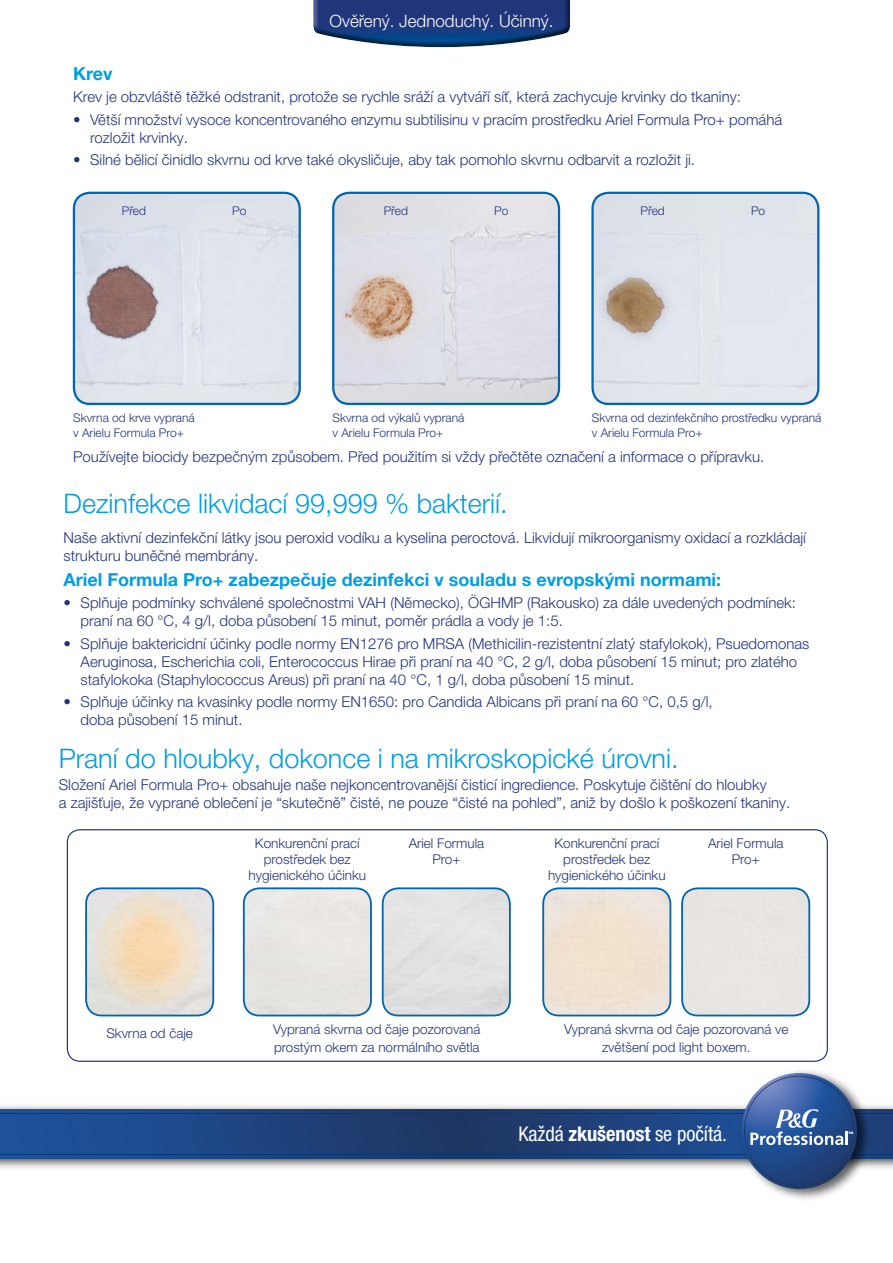
<style>
.page{position:relative;width:893px;height:1263px;background:#fff}
.page>*{position:absolute;margin:0;border:0;box-sizing:border-box;transform-origin:0 0}
.t1{font:300 27px "Helvetica Neue LT Pro";color:#009ee3}
.t2{font:condensed 20.4px "Helvetica Neue LT Pro";letter-spacing:-.005em;color:#fff}
.t3{font:700 18px "Helvetica Neue LT Pro";color:#009ee3}
.t4{font:300 16.95px "Helvetica Neue LT Pro";color:#fff}
.t5{font:300 15px/18px "Helvetica Neue LT Pro";color:#21357b}
.t6{font:300 13.5px/16.2px "Helvetica Neue LT Pro";color:#21357b;text-align:center}
.t7{font:300 12px/14.4px "Helvetica Neue LT Pro";color:#21357b}
.s1{font-weight:700}
</style>
<div class="page">
<div style="left:313px;top:0;width:258px;height:47px;background:#000;opacity:.6"></div>
<img style="left:333px;top:193px;width:226px;height:211px">
<div style="left:332px;top:192px;width:228px;height:213px;border:2px solid #0065b1;border-radius:16px"></div>
<img style="left:74px;top:193px;width:226px;height:211px">
<div style="left:73px;top:192px;width:228px;height:213px;border:2px solid #0065b1;border-radius:16px"></div>
<img style="left:594px;top:193px;width:224px;height:211px">
<div style="left:591px;top:192px;width:228px;height:213px;border:2px solid #0065b1;border-radius:16px"></div>
<div style="left:67px;top:829px;width:761px;height:233px;border:1px solid #21357b;border-radius:13px"></div>
<img style="left:86px;top:888px;width:127px;height:127px">
<div style="left:85px;top:887px;width:129px;height:129px;border:2px solid #0065b1;border-radius:15px"></div>
<div style="left:244px;top:890px;width:127px;height:125px;background:#e8e6e2"></div>
<div style="left:243px;top:887px;width:129px;height:129px;border:2px solid #0065b1;border-radius:15px"></div>
<img style="left:545px;top:888px;width:125px;height:127px">
<div style="left:542px;top:887px;width:129px;height:129px;border:2px solid #0065b1;border-radius:15px"></div>
<div style="left:682px;top:888px;width:127px;height:127px;background:#e9e6e3"></div>
<div style="left:681px;top:887px;width:129px;height:129px;border:2px solid #0065b1;border-radius:15px"></div>
<div style="left:383px;top:890px;width:127px;height:125px;background:#e3e3e3"></div>
<div style="left:382px;top:887px;width:129px;height:129px;border:2px solid #0065b1;border-radius:15px"></div>
<img style="left:0;top:1105px;width:893px;height:63px">
<svg style="left:0;top:1110px;width:893px;height:48px;background:#1e437e"></svg>
<hr style="left:0;top:1113px;width:893px;height:1px;background:#003a78">
<hr style="left:0;top:1154px;width:893px;height:1px;background:#003a78">
<img style="left:736px;top:1070px;width:139px;height:129px">
<svg style="left:741px;top:1073px;width:116px;height:116px;background:#305391"></svg>
<svg style="left:750px;top:1108px;width:103px;height:37px;background:#5879b0"></svg>
<p class="t4" style="left:330px;top:10px;width:225px">Ověřený. Jednoduchý. Účinný.</p>
<p class="t3" style="left:73px;top:63px;width:41px">Krev</p>
<p class="t5" style="left:73px;top:88px;width:669px">Krev je obzvláště těžké odstranit, protože se rychle sráží a vytváří síť, která zachycuje krvinky do tkaniny:</p>
<p class="t5" style="left:90px;top:110px;width:693px;text-indent:-17px">• Větší množství vysoce koncentrovaného enzymu subtilisinu v pracím prostředku Ariel Formula Pro+ pomáhá rozložit krvinky.</p>
<p class="t5" style="left:73px;top:150px;width:623px">• Silné bělicí činidlo skvrnu od krve také okysličuje, aby tak pomohlo skvrnu odbarvit a rozložit ji.</p>
<p class="t7" style="left:122px;top:203px;width:26px">Před</p>
<p class="t7" style="left:232px;top:203px;width:16px">Po</p>
<p class="t7" style="left:384px;top:203px;width:26px">Před</p>
<p class="t7" style="left:494px;top:203px;width:16px">Po</p>
<p class="t7" style="left:641px;top:203px;width:26px">Před</p>
<p class="t7" style="left:751px;top:203px;width:16px">Po</p>
<p class="t7" style="left:73px;top:410px;width:123px">Skvrna od krve vypraná v Arielu Formula Pro+</p>
<p class="t7" style="left:332px;top:410px;width:134px">Skvrna od výkalů vypraná v Arielu Formula Pro+</p>
<p class="t7" style="left:592px;top:410px;width:231px">Skvrna od dezinfekčního prostředku vypraná v Arielu Formula Pro+</p>
<p class="t5" style="left:73px;top:447px;width:693px">Používejte biocidy bezpečným způsobem. Před použitím si vždy přečtěte označení a informace o přípravku.</p>
<h1 class="t1" style="left:64px;top:486px;width:446px">Dezinfekce likvidací 99,999 % bakterií.</h1>
<p class="t5" style="left:64px;top:528px;width:744px">Naše aktivní dezinfekční látky jsou peroxid vodíku a kyselina peroctová. Likvidují mikroorganismy oxidací a rozkládají strukturu buněčné membrány.</p>
<p class="t3" style="left:64px;top:569px;width:659px">Ariel Formula Pro+ zabezpečuje dezinfekci v souladu s evropskými normami:</p>
<p class="t5" style="left:81px;top:594px;width:717px;text-indent:-17px">• Splňuje podmínky schválené společnostmi VAH (Německo), ÖGHMP (Rakousko) za dále uvedených podmínek: praní na 60 °C, 4 g/l, doba působení 15 minut, poměr prádla a vody je 1:5.</p>
<p class="t5" style="left:81px;top:634px;width:730px;text-indent:-17px">• Splňuje baktericidní účinky podle normy EN1276 pro MRSA (Methicilin-rezistentní zlatý stafylokok), Psuedomonas<br>Aeruginosa, Escherichia coli, Enterococcus Hirae při praní na 40 °C, 2 g/l, doba působení 15 minut; pro zlatého stafylokoka (Staphylococcus Areus) při praní na 40 °C, 1 g/l, doba působení 15 minut.</p>
<p class="t5" style="left:81px;top:692px;width:634px;text-indent:-17px">• Splňuje účinky na kvasinky podle normy EN1650: pro Candida Albicans při praní na 60 °C, 0,5 g/l, doba působení 15 minut.</p>
<h1 class="t1" style="left:59px;top:742px;width:621px">Praní do hloubky, dokonce i na mikroskopické úrovni.</h1>
<p class="t5" style="left:59px;top:776px;width:733px">Složení Ariel Formula Pro+ obsahuje naše nejkoncentrovanější čisticí ingredience. Poskytuje čištění do hloubky<br>a zajišťuje, že vyprané oblečení je “skutečně” čisté, ne pouze “čisté na pohled”, aniž by došlo k poškození tkaniny.</p>
<p class="t6" style="left:249px;top:834px;width:119px">Konkurenční prací prostředek bez hygienického účinku</p>
<p class="t6" style="left:548px;top:834px;width:119px">Konkurenční prací prostředek bez hygienického účinku</p>
<p class="t6" style="left:409px;top:834px;width:77px">Ariel Formula<br>Pro+</p>
<p class="t6" style="left:708px;top:834px;width:77px">Ariel Formula<br>Pro+</p>
<p class="t6" style="left:106px;top:1024px;width:88px">Skvrna od čaje</p>
<p class="t6" style="left:273px;top:1020px;width:209px;line-height:18px;text-align:left">Vypraná skvrna od čaje pozorovaná prostým okem za normálního světla</p>
<p class="t6" style="left:564px;top:1020px;width:226px;line-height:18px">Vypraná skvrna od čaje pozorovaná ve zvětšení pod light boxem.</p>
<h2 class="t2" style="left:518px;top:1121px;width:210px">Každá <span class="s1">zkušenost</span> se počítá.</h2>
</div>
